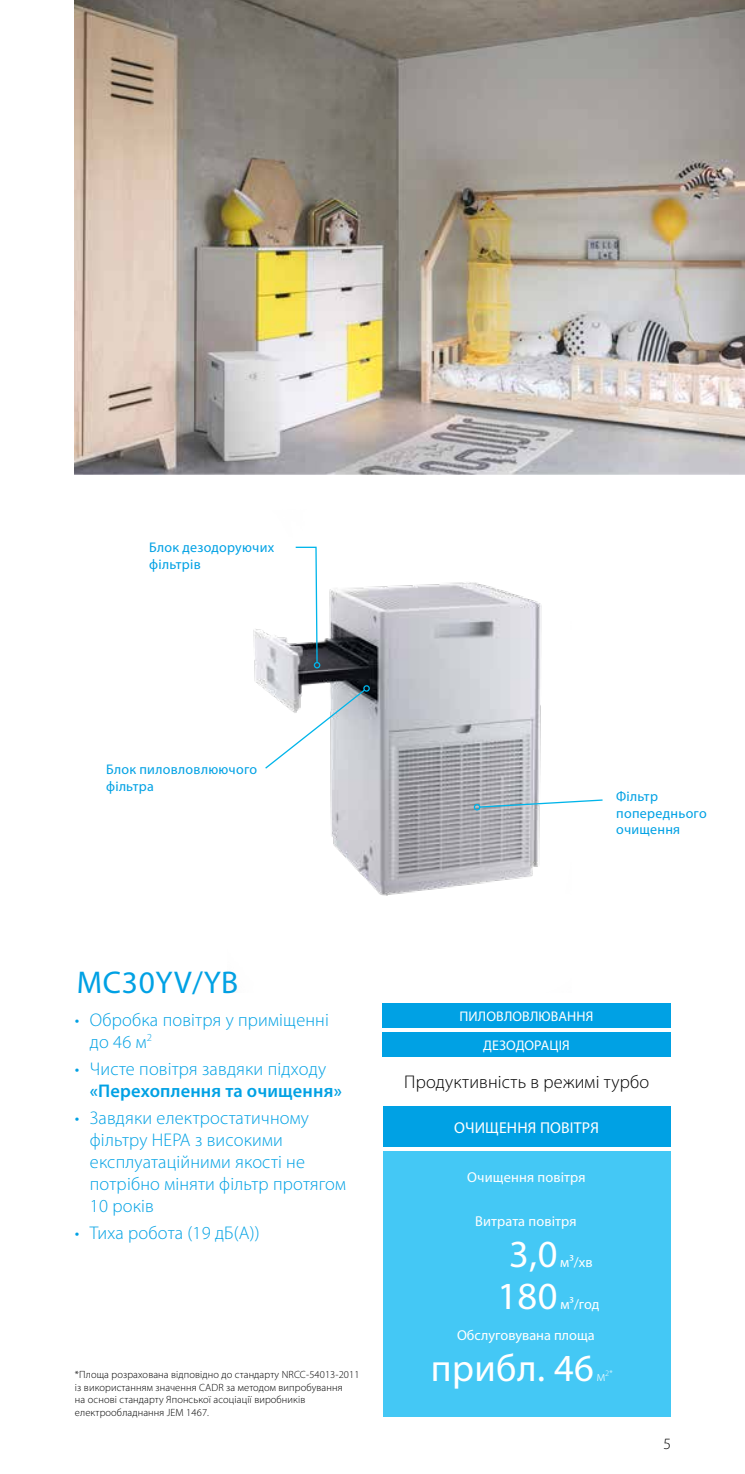
<style>
.page{position:relative;width:745px;height:1474px;background:#fff}
.page>*{position:absolute;margin:0;border:0;box-sizing:border-box;transform-origin:0 0}
.t1{font:38.5px "Myriad Pro";letter-spacing:.01em;color:#fff}
.t2{font:31.5px "Myriad Pro";letter-spacing:.02em;color:#00a1e4}
.t3{font:300 18.38px/22.1px "Myriad Pro";letter-spacing:.01em;color:#00a1e4}
.t4{font:300 18.38px "Myriad Pro";letter-spacing:.01em;color:#000}
.t5{font:600 18.38px "Myriad Pro";letter-spacing:.01em;color:#00a1e4}
.t6{font:15.75px "Myriad Pro";letter-spacing:.01em;color:#fff}
.t7{font:300 15.75px "Myriad Pro";color:#000}
.t8{font:14.35px "Myriad Pro";letter-spacing:.005em;color:#fff}
.t9{font:14px/16.8px "Myriad Pro";letter-spacing:.02em;color:#00a1e4}
.t10{font:14px/28.9px "Myriad Pro";letter-spacing:.01em;color:#fff;text-align:center}
.t11{font:300 10.5px/12.6px "Myriad Pro";letter-spacing:.01em;color:#000}
.t12{font:300 8.4px "Myriad Pro";color:#fff}
.s1{font-size:14.35px}
</style>
<div class="page">
<div style="left:382px;top:1151px;width:288px;height:265px;background:#44c8f5"></div>
<img style="left:75px;top:0;width:669px;height:474px">
<div style="left:382px;top:1002px;width:288px;height:25px;background:#00a1e4"></div>
<div style="left:382px;top:1031px;width:288px;height:25px;background:#00a1e4"></div>
<div style="left:382px;top:1106px;width:288px;height:41px;background:#00a1e4"></div>
<img style="left:227px;top:582px;width:315px;height:410px">
<svg style="left:478px;top:798px;width:125px;height:10px"></svg>
<div style="left:473px;top:803px;width:7px;height:7px;border:1px solid #00b5ea;border-radius:50%"></div>
<svg style="left:294px;top:546px;width:24px;height:118px"></svg>
<div style="left:313px;top:662px;width:7px;height:6px;border:1px solid #00b5ea;border-radius:50%"></div>
<svg style="left:263px;top:685px;width:106px;height:85px"></svg>
<p class="t9" style="left:149px;top:538px;width:126px">Блок дезодоруючих фільтрів</p>
<p class="t9" style="left:106px;top:760px;width:152px">Блок пиловловлюючого фільтра</p>
<p class="t9" style="left:615px;top:787px;width:92px">Фільтр попереднього очищення</p>
<h2 class="t2" style="left:77px;top:962px;width:163px">MC30YV/YB</h2>
<p class="t3" style="left:90px;top:1008px;width:240px;text-indent:-15px">• Обробка повітря у приміщенні до 46 м<sup>2</sup></p>
<p class="t3" style="left:75px;top:1057px;width:252px">• Чисте повітря завдяки підходу</p>
<p class="t5" style="left:90px;top:1078px;width:253px">«Перехоплення та очищення»</p>
<p class="t3" style="left:90px;top:1106px;width:257px;text-indent:-15px">• Завдяки електростатичному фільтру HEPA з високими експлуатаційними якості не потрібно міняти фільтр протягом<br>10 років</p>
<p class="t3" style="left:75px;top:1222px;width:186px">• Тиха робота (19 дБ(А))</p>
<p class="t11" style="left:75px;top:1368px;width:286px">*Площа розрахована відповідно до стандарту NRCC-54013-2011 із використанням значення CADR за методом випробування<br>на основі стандарту Японської асоціації виробників електрообладнання JEM 1467.</p>
<p class="t10" style="left:459px;top:1001px;width:135px">ПИЛОВЛОВЛЮВАННЯ<br>ДЕЗОДОРАЦІЯ</p>
<p class="t4" style="left:404px;top:1071px;width:246px">Продуктивність в режимі турбо</p>
<p class="t6" style="left:454px;top:1117px;width:146px">ОЧИЩЕННЯ ПОВІТРЯ</p>
<p class="t8" style="left:467px;top:1168px;width:120px">Очищення повітря</p>
<p class="t8" style="left:475px;top:1212px;width:103px">Витрата повітря</p>
<h1 class="t1" style="left:509px;top:1230px;width:50px">3,0</h1>
<p class="t8" style="left:560px;top:1253px;width:34px">м3/хв</p>
<h1 class="t1" style="left:497px;top:1272px;width:62px">180</h1>
<p class="t8" style="left:560px;top:1295px;width:41px">м³/год</p>
<p class="t8" style="left:457px;top:1326px;width:139px">Обслуговувана площа</p>
<h1 class="t1" style="left:430px;top:1343px;width:164px">прибл. 46</h1>
<p class="t12" style="left:596px;top:1368px;width:17px"><span class="s1">м</span>2*</p>
<p class="t7" style="left:663px;top:1434px;width:8px">5</p>
</div>
